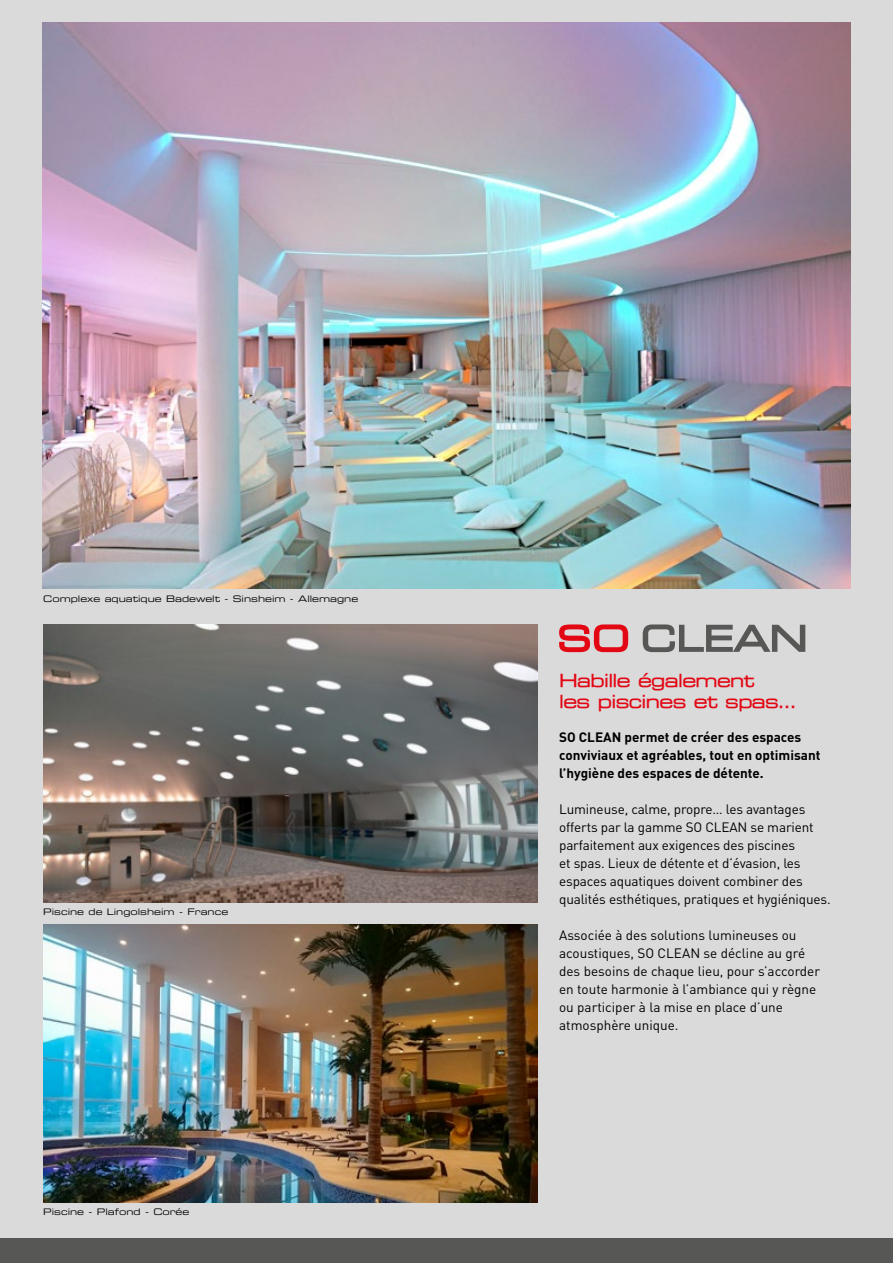
<style>
.page{position:relative;width:893px;height:1263px;background:#fff}
.page>*{position:absolute;margin:0;border:0;box-sizing:border-box;transform-origin:0 0}
.t1{font:18px/21.6px "Eurostile Extended Two Med";letter-spacing:-.035em;color:#e30613}
.t2{font:13.5px/18px "DIN";letter-spacing:-.01em;color:#000}
.t3{font:700 13.5px/18px "DIN";color:#000}
.t4{font:9px "Eurostile Extended Two";color:#000}
</style>
<div class="page">
<div style="left:0;top:0;width:893px;height:1238px;background:#dadada"></div>
<img style="left:43px;top:924px;width:495px;height:278px">
<img style="left:43px;top:22px;width:807px;height:566px">
<div style="left:0;top:1238px;width:893px;height:25px;background:#575756"></div>
<img style="left:43px;top:624px;width:495px;height:279px">
<svg style="left:559px;top:624px;width:69px;height:28px"></svg>
<svg style="left:643px;top:624px;width:162px;height:28px"></svg>
<p class="t4" style="left:43px;top:593px;width:316px">Complexe aquatique Badewelt - Sinsheim - Allemagne</p>
<p class="t4" style="left:43px;top:906px;width:186px">Piscine de Lingolsheim - France</p>
<p class="t4" style="left:43px;top:1205px;width:148px">Piscine - Plafond - Corée</p>
<h1 class="t1" style="left:559px;top:669px;width:239px">Habille également<br>les piscines et spas…</h1>
<p class="t3" style="left:559px;top:727px;width:263px">SO CLEAN permet de créer des espaces conviviaux et agréables, tout en optimisant l’hygiène des espaces de détente.</p>
<p class="t2" style="left:559px;top:799px;width:273px">Lumineuse, calme, propre… les avantages offerts par la gamme SO CLEAN se marient parfaitement aux exigences des piscines<br>et spas. Lieux de détente et d’évasion, les espaces aquatiques doivent combiner des qualités esthétiques, pratiques et hygiéniques.</p>
<p class="t2" style="left:559px;top:925px;width:262px">Associée à des solutions lumineuses ou acoustiques, SO CLEAN se décline au gré des besoins de chaque lieu, pour s’accorder en toute harmonie à l’ambiance qui y règne ou participer à la mise en place d’une atmosphère unique.</p>
</div>
